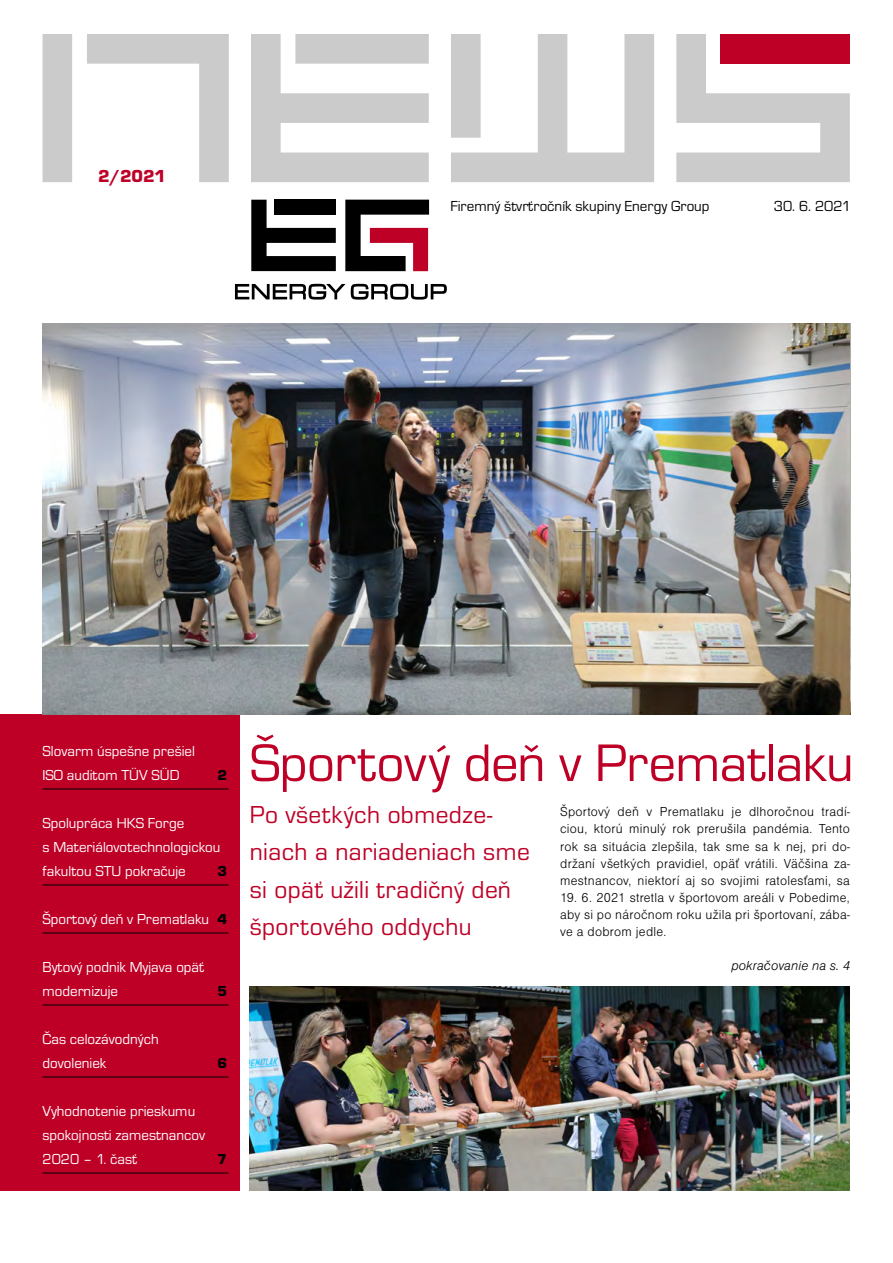
<style>
.page{position:relative;width:893px;height:1263px;background:#fff}
.page>*{position:absolute;margin:0;border:0;box-sizing:border-box;transform-origin:0 0}
.t1{font:54.75px "Eurostile TCE";letter-spacing:-.01em;color:#be0027}
.t2{font:25.5px/37.5px "Eurostile TCE";letter-spacing:.015em;color:#be0027}
.t3{font:900 18px "Eurostile TCE";color:#be0027}
.t4{font:15px/24px "Eurostile TCE";color:#fff}
.t5{font:15px "Eurostile TCE";color:#000}
.t6{font:900 15px "Eurostile TCE";color:#000}
.t7{font:300 13.5px/17px "Nimbus Sans DCE";letter-spacing:.02em;color:#000;text-align:justify}
.t8{font:italic 300 13.5px "Nimbus Sans DCE";letter-spacing:.01em;color:#000}
.s1{font-weight:900;color:#000}
</style>
<div class="page">
<svg style="left:43px;top:34px;width:807px;height:148px"></svg>
<div style="left:721px;top:34px;width:129px;height:30px;background:#be0027"></div>
<svg style="left:235px;top:284px;width:110px;height:16px"></svg>
<svg style="left:351px;top:284px;width:96px;height:16px"></svg>
<svg style="left:345px;top:200px;width:84px;height:71px"></svg>
<svg style="left:251px;top:200px;width:85px;height:71px"></svg>
<div style="left:275px;top:200px;width:61px;height:15px;background:#000"></div>
<div style="left:0;top:714px;width:239px;height:477px;background:#be0027"></div>
<img style="left:43px;top:323px;width:807px;height:391px">
<img style="left:250px;top:986px;width:600px;height:205px">
<hr style="left:43px;top:789px;width:186px;height:1px;background:#000">
<hr style="left:43px;top:885px;width:186px;height:1px;background:#000">
<hr style="left:43px;top:933px;width:186px;height:1px;background:#000">
<hr style="left:43px;top:1005px;width:186px;height:1px;background:#000">
<hr style="left:43px;top:1077px;width:186px;height:1px;background:#000">
<hr style="left:43px;top:1173px;width:186px;height:1px;background:#000">
<h3 class="t3" style="left:98px;top:166px;width:69px">2/2021</h3>
<p class="t5" style="left:450px;top:198px;width:261px">Firemný štvrťročník skupiny Energy Group</p>
<p class="t5" style="left:774px;top:198px;width:79px">30. 6. 2021</p>
<p class="t4" style="left:43px;top:740px;width:154px">Slovarm úspešne prešiel<br>ISO auditom TÜV SÜD</p>
<p class="t6" style="left:217px;top:767px;width:11px">2</p>
<p class="t4" style="left:43px;top:812px;width:179px">Spolupráca HKS Forge<br>s Materiálovotechnologickou fakultou STU pokračuje</p>
<p class="t6" style="left:217px;top:863px;width:11px">3</p>
<p class="t4" style="left:43px;top:908px;width:186px">Športový deň v Prematlaku <span class="s1">4</span></p>
<p class="t4" style="left:43px;top:956px;width:163px">Bytový podnik Myjava opäť modernizuje</p>
<p class="t6" style="left:217px;top:983px;width:11px">5</p>
<p class="t4" style="left:43px;top:1028px;width:118px">Čas celozávodných dovoleniek</p>
<p class="t6" style="left:217px;top:1055px;width:11px">6</p>
<p class="t4" style="left:43px;top:1100px;width:164px">Vyhodnotenie prieskumu spokojnosti zamestnancov<br>2020 – 1. časť</p>
<p class="t6" style="left:217px;top:1151px;width:11px">7</p>
<h1 class="t1" style="left:250px;top:733px;width:605px">Športový deň v Prematlaku</h1>
<h2 class="t2" style="left:250px;top:796px;width:282px">Po všetkých obmedze&shy;niach a nariadeniach sme si opäť užili tradičný deň športového oddychu</h2>
<p class="t7" style="left:560px;top:804px;width:291px">Športový deň v Prematlaku je dlhoročnou tradí&shy;ciou, ktorú minulý rok prerušila pandémia. Tento rok sa situácia zlepšila, tak sme sa k nej, pri do&shy;držaní všetkých pravidiel, opäť vrátili. Väčšina za&shy;mestnancov, niektorí aj so svojimi ratolesťami, sa</p>
<p class="t7" style="left:560px;top:889px;width:291px">19. 6. 2021 stretla v športovom areáli v Pobedime, aby si po náročnom roku užila pri športovaní, zába&shy;ve a dobrom jedle.</p>
<p class="t8" style="left:731px;top:958px;width:121px">pokračovanie na s. 4</p>
</div>
